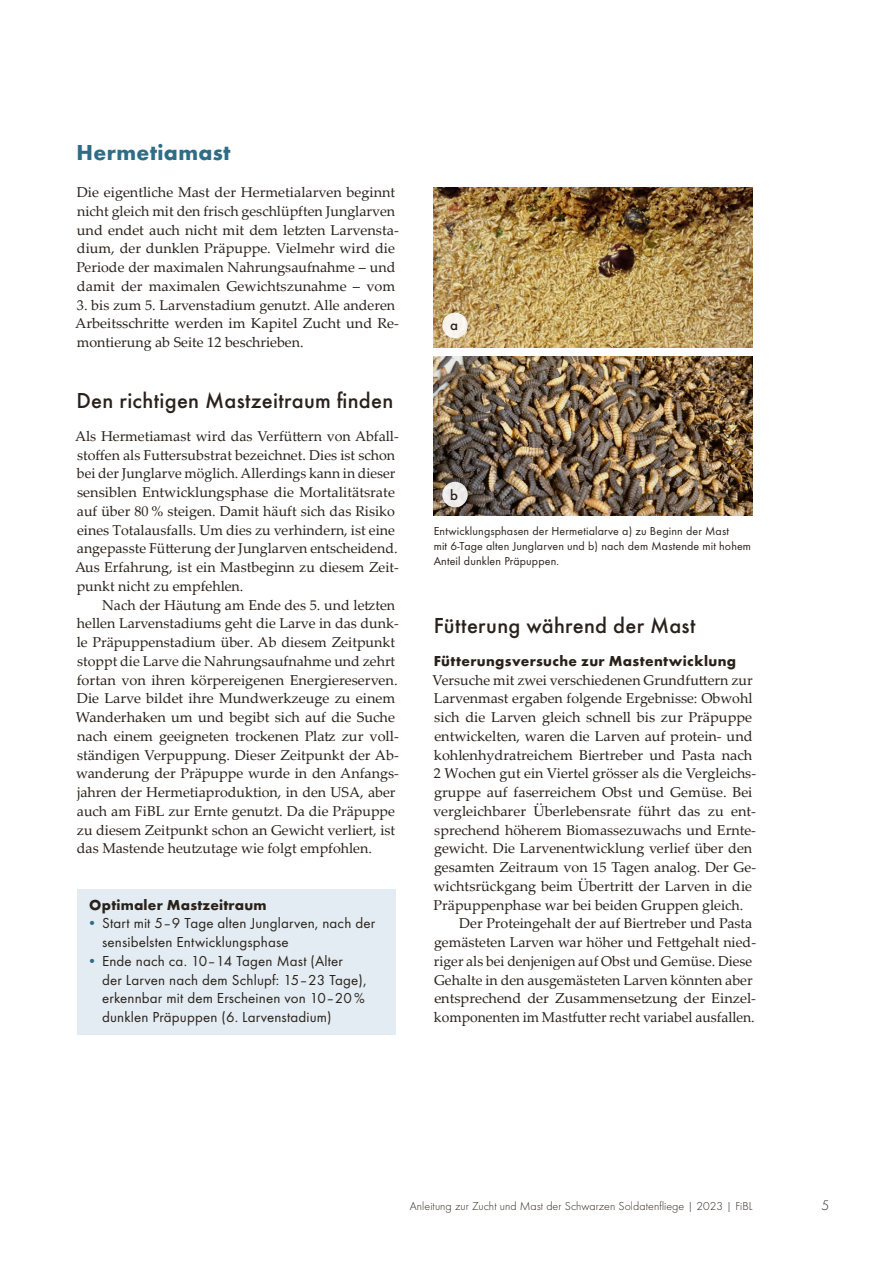
<style>
.page{position:relative;width:893px;height:1263px;background:#fff}
.page>*{position:absolute;margin:0;border:0;box-sizing:border-box;transform-origin:0 0}
.t1{font:500 22.5px "Function Pro";letter-spacing:.01em;color:#29211a}
.t2{font:700 22.5px "Function Pro";letter-spacing:.015em;color:#2f6c86}
.t3{font:15px/18.8px "Function Pro";letter-spacing:.01em;color:#29211a}
.t4{font:700 15px "Function Pro";letter-spacing:.02em;color:#29211a}
.t5{font:500 15px "Function Pro";color:#29211a}
.t6{font:14.25px/18.8px "Palatino Linotype";color:#29211a}
.t7{font:300 14.25px "Function Pro";color:#29211a}
.t8{font:12px/15px "Function Pro";letter-spacing:.01em;color:#29211a}
.t9{font:300 12px "Function Pro";letter-spacing:.005em;color:#29211a}
.s1{font-weight:500;color:#2f6c86}
</style>
<div class="page">
<div style="left:77px;top:889px;width:318px;height:33px;background:#e2ecf2"></div>
<div style="left:77px;top:907px;width:318px;height:53px;background:#e2ecf2"></div>
<div style="left:77px;top:945px;width:318px;height:90px;background:#e2ecf2"></div>
<img style="left:434px;top:188px;width:319px;height:159px">
<img style="left:434px;top:356px;width:319px;height:160px">
<div style="left:442px;top:313px;width:26px;height:25px;background:#f7f4ed;border-radius:50%"></div>
<div style="left:442px;top:482px;width:26px;height:25px;background:#edeceb;border-radius:50%"></div>
<h1 class="t2" style="left:77px;top:138px;width:156px">Hermetiamast</h1>
<p class="t6" style="left:76px;top:182px;width:324px">Die eigentliche Mast der Hermetialarven beginnt nicht gleich mit den frisch geschlüpften Junglarven und endet auch nicht mit dem letzten Larvensta&shy;dium, der dunklen Präpuppe. Vielmehr wird die Periode der maximalen Nahrungsaufnahme – und damit der maximalen Gewichtszunahme – vom</p>
<p class="t6" style="left:75px;top:295px;width:325px">3. bis zum 5. Larvenstadium genutzt. Alle anderen<br>Arbeitsschritte werden im Kapitel Zucht und Re&shy;montierung ab Seite 12 beschrieben.</p>
<h1 class="t1" style="left:77px;top:387px;width:318px">Den richtigen Mastzeitraum finden</h1>
<p class="t6" style="left:75px;top:426px;width:325px">Als Hermetiamast wird das Verfüttern von Abfall&shy;stoffen als Futtersubstrat bezeichnet. Dies ist schon bei der Junglarve möglich. Allerdings kann in dieser sensiblen Entwicklungsphase die Mortalitätsrate auf über 80 % steigen. Damit häuft sich das Risiko eines Totalausfalls. Um dies zu verhindern, ist eine angepasste Fütterung der Junglarven entscheidend.<br>Aus Erfahrung, ist ein Mastbeginn zu diesem Zeit&shy;punkt nicht zu empfehlen.</p>
<p class="t6" style="left:76px;top:595px;width:324px;text-indent:26px">Nach der Häutung am Ende des 5. und letzten hellen Larvenstadiums geht die Larve in das dunk&shy;le Präpuppenstadium über. Ab diesem Zeitpunkt stoppt die Larve die Nahrungsaufnahme und zehrt fortan von ihren körpereigenen Energiereserven.<br>Die Larve bildet ihre Mundwerkzeuge zu einem Wanderhaken um und begibt sich auf die Suche nach einem geeigneten trockenen Platz zur voll&shy;ständigen Verpuppung. Dieser Zeitpunkt der Ab&shy;wanderung der Präpuppe wurde in den Anfangs&shy;jahren der Hermetiaproduktion, in den USA, aber auch am FiBL zur Ernte genutzt. Da die Präpuppe zu diesem Zeitpunkt schon an Gewicht verliert, ist das Mastende heutzutage wie folgt empfohlen.</p>
<p class="t4" style="left:89px;top:895px;width:179px">Optimaler Mastzeitraum</p>
<p class="t3" style="left:102px;top:914px;width:275px;text-indent:-15px"><span class="s1">•</span> Start mit 5–9 Tage alten Junglarven, nach der sensibelsten Entwicklungsphase</p>
<p class="t3" style="left:102px;top:951px;width:266px;text-indent:-15px"><span class="s1">•</span> Ende nach ca. 10–14 Tagen Mast (Alter<br>der Larven nach dem Schlupf: 15–23 Tage), erkennbar mit dem Erscheinen von 10–20 % dunklen Präpuppen (6. Larvenstadium)</p>
<p class="t5" style="left:450px;top:315px;width:9px">a</p>
<p class="t5" style="left:450px;top:486px;width:9px">b</p>
<p class="t8" style="left:434px;top:523px;width:319px">Entwicklungsphasen der Hermetialarve a) zu Beginn der Mast<br>mit 6-Tage alten Junglarven und b) nach dem Mastende mit hohem<br>Anteil dunklen Präpuppen.</p>
<h1 class="t1" style="left:434px;top:612px;width:263px">Fütterung während der Mast</h1>
<p class="t4" style="left:434px;top:652px;width:304px">Fütterungsversuche zur Mastentwicklung</p>
<p class="t6" style="left:433px;top:670px;width:322px">Versuche mit zwei verschiedenen Grundfuttern zur</p>
<p class="t6" style="left:434px;top:689px;width:320px">Larvenmast ergaben folgende Ergebnisse: Obwohl</p>
<p class="t6" style="left:434px;top:707px;width:319px">sich die Larven gleich schnell bis zur Präpuppe</p>
<p class="t6" style="left:434px;top:726px;width:320px">entwickelten, waren die Larven auf protein- und</p>
<p class="t6" style="left:434px;top:745px;width:320px">kohlenhydratreichem Biertreber und Pasta nach</p>
<p class="t6" style="left:434px;top:764px;width:324px">2 Wochen gut ein Viertel grösser als die Vergleichs-</p>
<p class="t6" style="left:434px;top:782px;width:320px">gruppe auf faserreichem Obst und Gemüse. Bei</p>
<p class="t6" style="left:433px;top:801px;width:324px">vergleichbarer Überlebensrate führt das zu ent-</p>
<p class="t6" style="left:434px;top:820px;width:323px">sprechend höherem Biomassezuwachs und Ernte-</p>
<p class="t6" style="left:434px;top:839px;width:320px">gewicht. Die Larvenentwicklung verlief über den</p>
<p class="t6" style="left:434px;top:857px;width:324px">gesamten Zeitraum von 15 Tagen analog. Der Ge-</p>
<p class="t6" style="left:433px;top:876px;width:320px">wichtsrückgang beim Übertritt der Larven in die</p>
<p class="t6" style="left:434px;top:895px;width:311px">Präpuppenphase war bei beiden Gruppen gleich.</p>
<p class="t6" style="left:459px;top:914px;width:295px">Der Proteingehalt der auf Biertreber und Pasta</p>
<p class="t6" style="left:434px;top:932px;width:324px">gemästeten Larven war höher und Fettgehalt nied-</p>
<p class="t6" style="left:434px;top:951px;width:320px">riger als bei denjenigen auf Obst und Gemüse. Diese</p>
<p class="t6" style="left:434px;top:970px;width:320px">Gehalte in den ausgemästeten Larven könnten aber</p>
<p class="t6" style="left:434px;top:989px;width:323px">entsprechend der Zusammensetzung der Einzel-</p>
<p class="t6" style="left:434px;top:1007px;width:322px">komponenten im Mastfutter recht variabel ausfallen.</p>
<p class="t9" style="left:410px;top:1199px;width:344px">Anleitung zur Zucht und Mast der Schwarzen Soldatenfliege | 2023 | FiBL</p>
<p class="t7" style="left:821px;top:1197px;width:9px">5</p>
</div>
